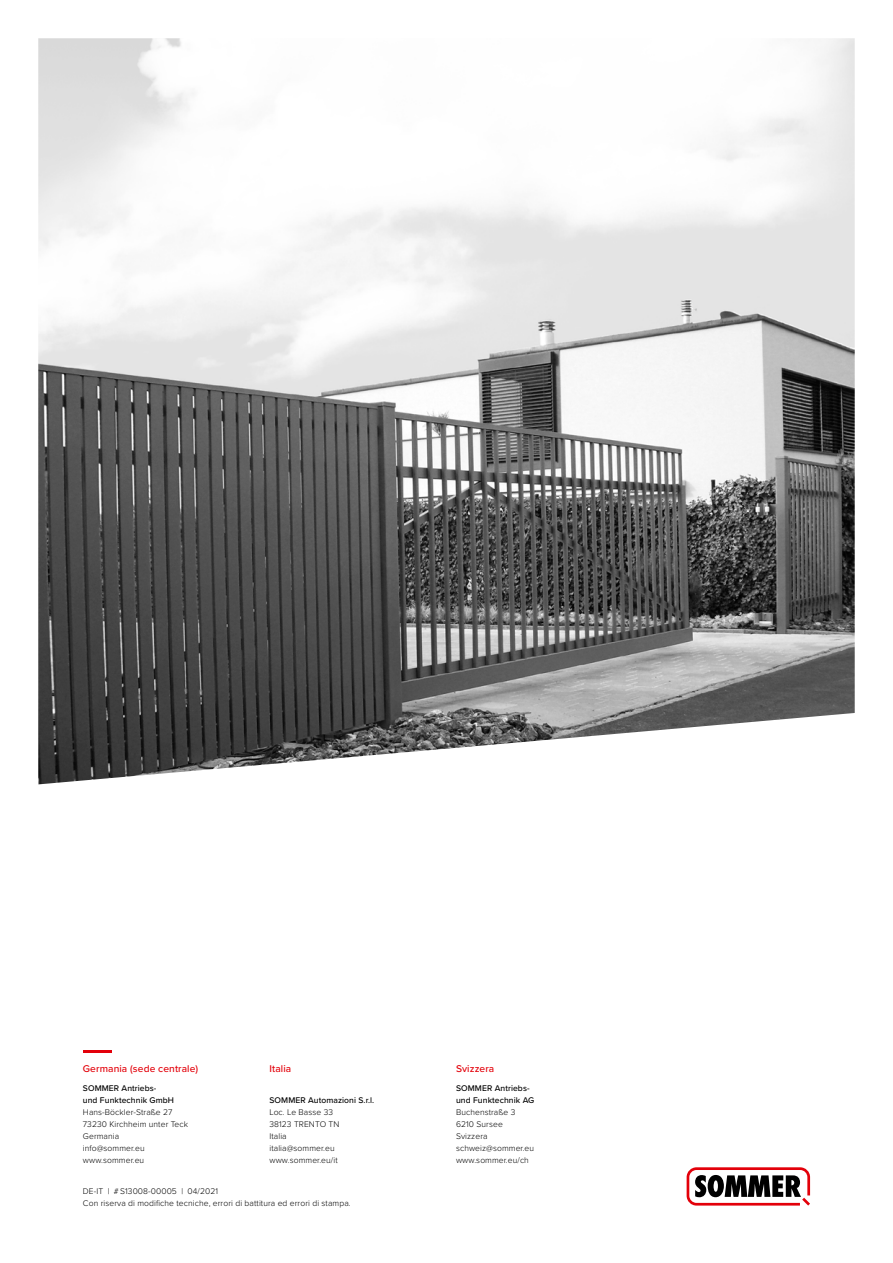
<style>
.page{position:relative;width:893px;height:1263px;background:#fff}
.page>*{position:absolute;margin:0;border:0;box-sizing:border-box;transform-origin:0 0}
.t1{font:500 10.2px "Proxima Nova";letter-spacing:.01em;color:#e3000a}
.t2{font:300 8.55px/12px "Proxima Nova";letter-spacing:.01em;color:#000}
.t3{font:500 8.55px/12px "Proxima Nova";letter-spacing:.01em;color:#000}
</style>
<div class="page">
<img style="left:38px;top:38px;width:817px;height:746px">
<svg style="left:687px;top:1167px;width:123px;height:38px"></svg>
<hr style="left:83px;top:1050px;width:29px;height:2px;background:#e3000a">
<p class="t1" style="left:83px;top:1060px;width:117px">Germania (sede centrale)</p>
<p class="t3" style="left:83px;top:1081px;width:93px">SOMMER Antriebs-<br>und Funktechnik GmbH</p>
<p class="t2" style="left:83px;top:1105px;width:107px">Hans-Böckler-Straße 27<br>73230 Kirchheim unter Teck<br>Germania<br>info@sommer.eu www.sommer.eu</p>
<p class="t1" style="left:269px;top:1060px;width:23px">Italia</p>
<p class="t3" style="left:269px;top:1093px;width:106px">SOMMER Automazioni S.r.l.</p>
<p class="t2" style="left:269px;top:1105px;width:72px">Loc. Le Basse 33<br>38123 TRENTO TN<br>Italia italia@sommer.eu www.sommer.eu/it</p>
<p class="t2" style="left:83px;top:1184px;width:269px">DE-IT | # S13008-00005 | 04/2021<br>Con riserva di modifiche tecniche, errori di battitura ed errori di stampa.</p>
<p class="t1" style="left:456px;top:1060px;width:40px">Svizzera</p>
<p class="t3" style="left:456px;top:1081px;width:80px">SOMMER Antriebs&shy;und Funktechnik AG</p>
<p class="t2" style="left:456px;top:1105px;width:80px">Buchenstraße 3<br>6210 Sursee<br>Svizzera schweiz@sommer.eu www.sommer.eu/ch</p>
</div>
